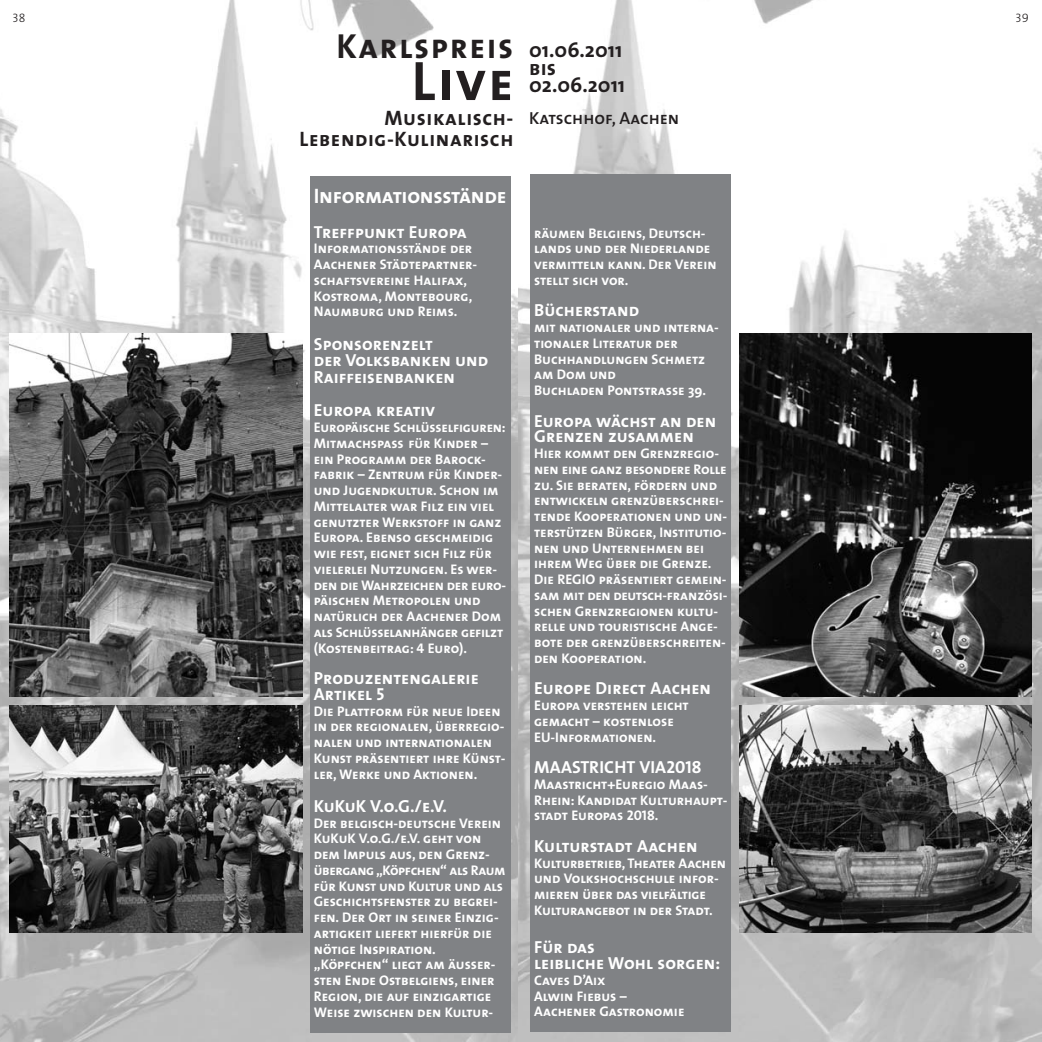
<style>
.page{position:relative;width:1042px;height:1042px;background:#fff}
.page>*{position:absolute;margin:0;border:0;box-sizing:border-box;transform-origin:0 0}
.t1{font:56px "The Mix Bold Caps";color:#231f20}
.t2{font:35px "The Mix Bold Caps";letter-spacing:.045em;color:#231f20}
.t3{font:21px/21px "The Mix Bold Caps";letter-spacing:.03em;color:#231f20;text-align:right}
.t4{font:700 21px "The Mix";color:#231f20}
.t5{font:21px "The Mix Bold Caps";letter-spacing:-.01em;color:#fff}
.t6{font:17.5px/15.8px "The Mix Bold Caps";letter-spacing:.005em;color:#fff}
.t7{font:17.5px "The Mix Semi Bold Caps";color:#231f20}
.t8{font:14px/15.8px "The Mix Bold Caps";color:#fff}
.t9{font:12.25px "The Mix Light Caps";color:#231f20}
.s1{font-family:"The Mix";font-weight:700}
</style>
<div class="page">
<img style="left:0;top:0;width:1041px;height:1042px">
<div style="left:530px;top:175px;width:201px;height:857px;background:#808285"></div>
<div style="left:310px;top:176px;width:201px;height:856px;background:#808285"></div>
<img style="left:739px;top:334px;width:293px;height:363px">
<img style="left:10px;top:334px;width:292px;height:363px">
<img style="left:739px;top:705px;width:293px;height:227px">
<img style="left:10px;top:705px;width:292px;height:227px">
<p class="t9" style="left:12px;top:11px;width:15px">38</p>
<h2 class="t2" style="left:336px;top:25px;width:178px">Karlspreis</h2>
<h1 class="t1" style="left:412px;top:48px;width:103px">Live</h1>
<h3 class="t3" style="left:300px;top:107px;width:215px">Musikalisch-<br>Lebendig-Kulinarisch</h3>
<h3 class="t5" style="left:314px;top:183px;width:194px">Informationsstände</h3>
<p class="t6" style="left:314px;top:224px;width:154px">Treffpunkt Europa</p>
<p class="t8" style="left:314px;top:241px;width:165px">Informationsstände der<br>Aachener Städtepartner&shy;schaftsvereine Halifax,<br>Kostroma, Montebourg,<br>Naumburg und Reims.</p>
<p class="t6" style="left:314px;top:335px;width:176px;line-height:16.6px">Sponsorenzelt<br>der Volksbanken und<br>Raiffeisenbanken</p>
<p class="t6" style="left:314px;top:402px;width:123px">Europa kreativ</p>
<p class="t8" style="left:314px;top:419px;width:194px">Europäische Schlüsselfiguren:<br>Mitmachspass für Kinder – ein Programm der Barock&shy;fabrik – Zentrum für Kinder&shy;und Jugendkultur. Schon im<br>Mittelalter war Filz ein viel genutzter Werkstoff in ganz<br>Europa. Ebenso geschmeidig wie fest, eignet sich Filz für vielerlei Nutzungen. Es wer&shy;den die Wahrzeichen der euro&shy;päischen Metropolen und natürlich der Aachener Dom als Schlüsselanhänger gefilzt (Kostenbeitrag: 4 Euro).</p>
<p class="t6" style="left:314px;top:670px;width:166px">Produzentengalerie<br>Artikel 5</p>
<p class="t8" style="left:314px;top:703px;width:193px">Die Plattform für neue Ideen in der regionalen, überregio&shy;nalen und internationalen<br>Kunst präsentiert ihre Künst&shy;ler, Werke und Aktionen.</p>
<p class="t6" style="left:314px;top:798px;width:135px">KuKuK V.o.G./e.V.</p>
<p class="t8" style="left:314px;top:815px;width:193px">Der belgisch-deutsche Verein<br>KuKuK V.o.G./e.V. geht von dem Impuls aus, den Grenz&shy;übergang „Köpfchen“ als Raum für Kunst und Kultur und als<br>Geschichtsfenster zu begrei&shy;fen. Der Ort in seiner Einzig&shy;artigkeit liefert hierfür die nötige Inspiration. „Köpfchen“ liegt am äusser&shy;sten Ende Ostbelgiens, einer<br>Region, die auf einzigartige<br>Weise zwischen den Kultur-</p>
<h3 class="t4" style="left:529px;top:42px;width:94px">01.06.2011</h3>
<h3 class="t3" style="left:529px;top:57px;width:28px">bis</h3>
<h3 class="t4" style="left:529px;top:77px;width:97px">02.06.2011</h3>
<p class="t7" style="left:529px;top:107px;width:152px">Katschhof, Aachen</p>
<p class="t8" style="left:534px;top:225px;width:184px">räumen Belgiens, Deutsch&shy;lands und der Niederlande vermitteln kann. Der Verein stellt sich vor.</p>
<p class="t6" style="left:534px;top:302px;width:107px">Bücherstand</p>
<p class="t8" style="left:534px;top:319px;width:186px">mit nationaler und interna&shy;tionaler Literatur der<br>Buchhandlungen Schmetz am Dom und<br>Buchladen Pontstrasse <span class="s1">39.</span></p>
<p class="t6" style="left:534px;top:413px;width:184px">Europa wächst an den<br>Grenzen zusammen</p>
<p class="t8" style="left:534px;top:445px;width:195px">Hier kommt den Grenzregio&shy;nen eine ganz besondere Rolle zu. Sie beraten, fördern und entwickeln grenzüberschrei&shy;tende Kooperationen und un&shy;terstützen Bürger, Institutio&shy;nen und Unternehmen bei ihrem Weg über die Grenze.<br>Die REGIO präsentiert gemein&shy;sam mit den deutsch-französi&shy;schen Grenzregionen kultu&shy;relle und touristische Ange&shy;bote der grenzüberschreiten&shy;den Kooperation.</p>
<p class="t6" style="left:534px;top:680px;width:178px">Europe Direct Aachen</p>
<p class="t8" style="left:534px;top:697px;width:156px">Europa verstehen leicht gemacht – kostenlose<br>EU-Informationen.</p>
<p class="t6" style="left:534px;top:759px;width:169px">MAASTRICHT VIA2018</p>
<p class="t8" style="left:534px;top:776px;width:195px">Maastricht+Euregio Maas-<br>Rhein: Kandidat Kulturhaupt&shy;stadt Europas 2018.</p>
<p class="t6" style="left:534px;top:838px;width:165px">Kulturstadt Aachen</p>
<p class="t8" style="left:534px;top:855px;width:193px">Kulturbetrieb, Theater Aachen und Volkshochschule infor&shy;mieren über das vielfältige<br>Kulturangebot in der Stadt.</p>
<p class="t6" style="left:534px;top:939px;width:188px">Für das<br>leibliche Wohl sorgen:</p>
<p class="t8" style="left:534px;top:972px;width:152px">Caves D’Aix<br>Alwin Fiebus –<br>Aachener Gastronomie</p>
<p class="t9" style="left:1015px;top:11px;width:15px">39</p>
</div>
